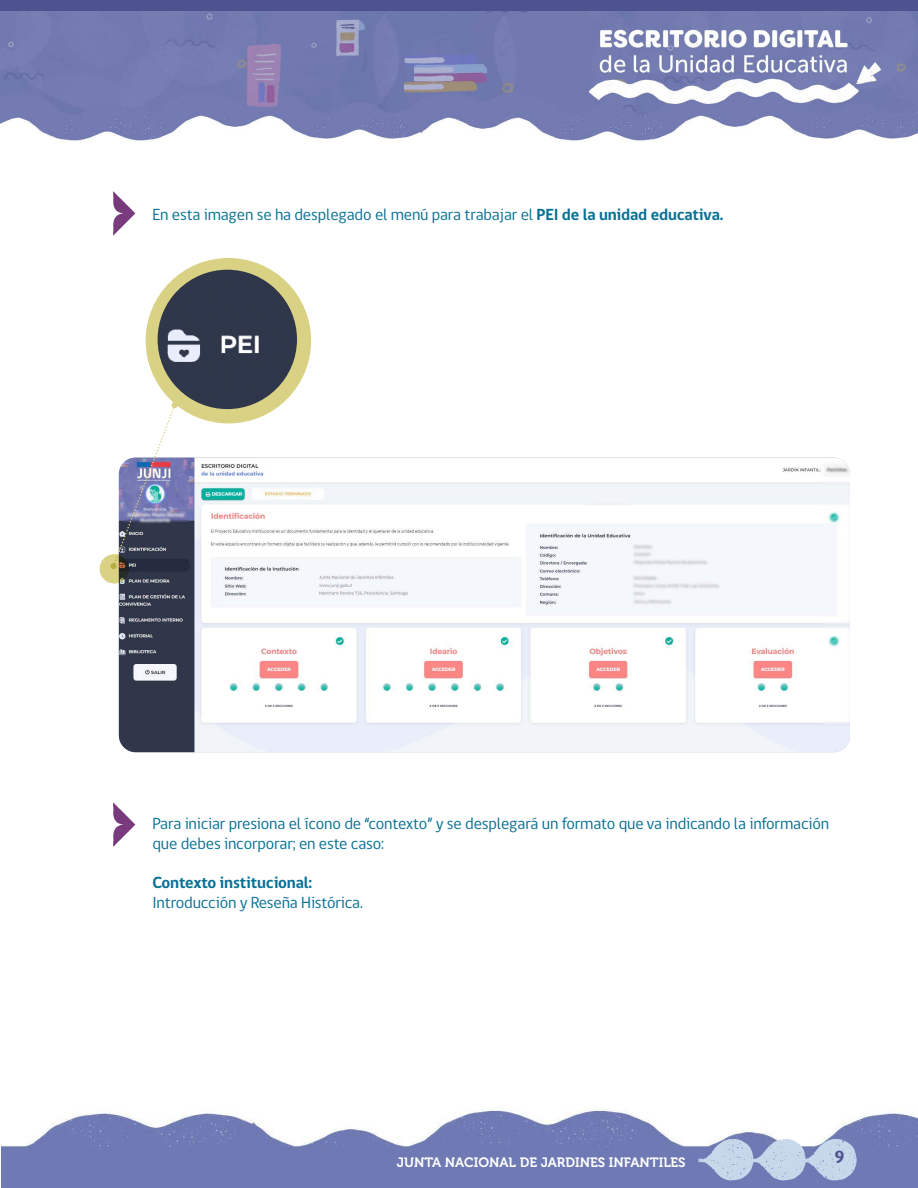
<style>
.page{position:relative;width:918px;height:1188px;background:#fff}
.page>*{position:absolute;margin:0;border:0;box-sizing:border-box;transform-origin:0 0}
.t1{font:700 18px "Dax";color:#4e528f}
.t2{font:16.5px/19.8px "gob CL";letter-spacing:-.01em;color:#087094}
.t3{font:700 16.5px "gob CL";letter-spacing:-.01em;color:#087094}
.t4{font:13.5px "Museo 700";color:#fff}
.s1{font-weight:700}
</style>
<div class="page">
<img style="left:1px;top:1109px;width:917px;height:79px">
<svg style="left:698px;top:1139px;width:159px;height:41px"></svg>
<img style="left:0;top:11px;width:918px;height:130px">
<div style="left:0;top:0;width:918px;height:11px;background:#4e528f"></div>
<svg style="left:113px;top:191px;width:22px;height:45px"></svg>
<img style="left:119px;top:458px;width:731px;height:294px">
<svg style="left:113px;top:802px;width:22px;height:45px"></svg>
<div style="left:147px;top:259px;width:163px;height:164px;background:#d9d184;border-radius:50%"></div>
<img style="left:158px;top:270px;width:139px;height:139px;border-radius:70px">
<img style="left:113px;top:407px;width:63px;height:160px">
<div style="left:171px;top:402px;width:7px;height:6px;background:#d9d184;border-radius:50%"></div>
<svg style="left:100px;top:555px;width:29px;height:28px"></svg>
<div style="left:100px;top:555px;width:29px;height:28px;border:1px solid #d9d184;border-radius:50%"></div>
<p class="t2" style="left:152px;top:205px;width:573px">En esta imagen se ha desplegado el menú para trabajar el <span class="s1">PEI de la unidad educativa.</span></p>
<p class="t2" style="left:152px;top:814px;width:678px">Para iniciar presiona el ícono de “contexto” y se desplegará un formato que va indicando la información que debes incorporar; en este caso:</p>
<p class="t3" style="left:152px;top:871px;width:161px">Contexto institucional:</p>
<p class="t2" style="left:152px;top:893px;width:212px">Introducción y Reseña Histórica.</p>
<p class="t4" style="left:397px;top:1155px;width:290px">JUNTA NACIONAL DE JARDINES INFANTILES</p>
<p class="t1" style="left:835px;top:1147px;width:12px">9</p>
</div>
